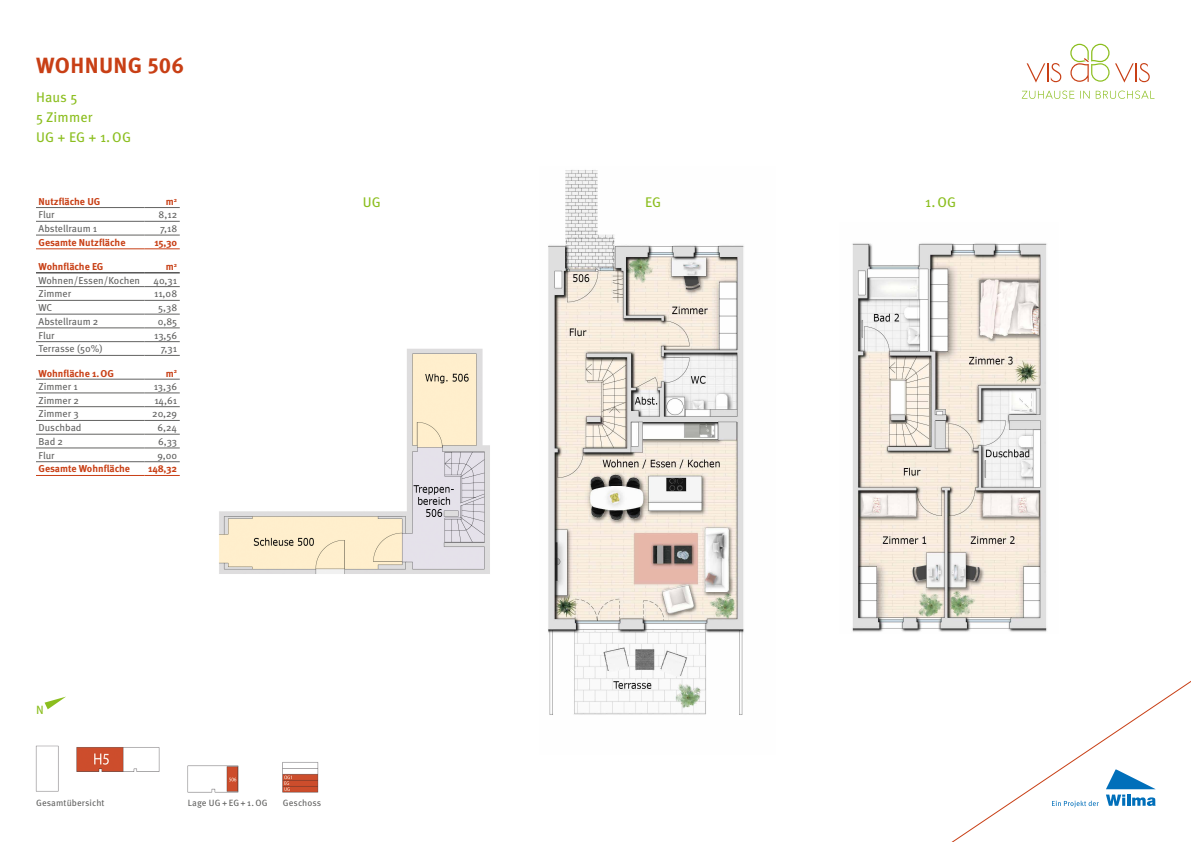
<style>
.page{position:relative;width:1191px;height:842px;background:#fff}
.page>*{position:absolute;margin:0;border:0;box-sizing:border-box;transform-origin:0 0}
.t1{font:700 22px "Meta Pro";letter-spacing:.015em;color:#c83f15}
.t2{font:14px/20px "Meta Pro";letter-spacing:.01em;color:#8bbe1e}
.t3{font:12px "Meta Pro";color:#8bbe1e}
.t4{font:10px "Meta Pro";color:#626261}
.t5{font:700 10px "Meta Pro";color:#c83f15}
.t6{font:9.1px "Meta Pro";letter-spacing:.015em;color:#626261}
</style>
<div class="page">
<svg style="left:951px;top:681px;width:240px;height:161px"></svg>
<svg style="left:1105px;top:769px;width:50px;height:37px"></svg>
<svg style="left:1052px;top:801px;width:46px;height:6px"></svg>
<svg style="left:1080px;top:91px;width:9px;height:8px"></svg>
<svg style="left:1095px;top:91px;width:59px;height:8px"></svg>
<svg style="left:1021px;top:91px;width:53px;height:8px"></svg>
<svg style="left:1070px;top:44px;width:39px;height:38px"></svg>
<svg style="left:1026px;top:63px;width:35px;height:20px"></svg>
<svg style="left:1115px;top:63px;width:34px;height:20px"></svg>
<img style="left:219px;top:348px;width:271px;height:226px">
<hr style="left:36px;top:448px;width:109px;height:1px;background:#626261">
<hr style="left:145px;top:448px;width:35px;height:1px;background:#626261">
<hr style="left:36px;top:379px;width:109px;height:1px;background:#626261">
<hr style="left:145px;top:379px;width:35px;height:1px;background:#626261">
<hr style="left:36px;top:393px;width:109px;height:1px;background:#626261">
<hr style="left:145px;top:393px;width:35px;height:1px;background:#626261">
<hr style="left:36px;top:406px;width:109px;height:1px;background:#626261">
<hr style="left:145px;top:406px;width:35px;height:1px;background:#626261">
<hr style="left:36px;top:420px;width:109px;height:1px;background:#626261">
<hr style="left:145px;top:420px;width:35px;height:1px;background:#626261">
<hr style="left:36px;top:434px;width:109px;height:1px;background:#626261">
<hr style="left:145px;top:434px;width:35px;height:1px;background:#626261">
<hr style="left:36px;top:461px;width:109px;height:1px;background:#626261">
<hr style="left:145px;top:461px;width:35px;height:1px;background:#626261">
<hr style="left:36px;top:475px;width:109px;height:1px;background:#c83f15">
<hr style="left:145px;top:475px;width:35px;height:1px;background:#c83f15">
<hr style="left:36px;top:328px;width:109px;height:1px;background:#626261">
<hr style="left:145px;top:328px;width:35px;height:1px;background:#626261">
<hr style="left:36px;top:341px;width:109px;height:1px;background:#626261">
<hr style="left:145px;top:341px;width:35px;height:1px;background:#626261">
<hr style="left:36px;top:286px;width:109px;height:1px;background:#626261">
<hr style="left:145px;top:286px;width:35px;height:1px;background:#626261">
<hr style="left:36px;top:300px;width:109px;height:1px;background:#626261">
<hr style="left:145px;top:300px;width:35px;height:1px;background:#626261">
<hr style="left:36px;top:314px;width:109px;height:1px;background:#626261">
<hr style="left:145px;top:314px;width:35px;height:1px;background:#626261">
<hr style="left:36px;top:273px;width:109px;height:1px;background:#000">
<hr style="left:145px;top:273px;width:35px;height:1px;background:#000">
<hr style="left:36px;top:355px;width:109px;height:1px;background:#626261">
<hr style="left:145px;top:355px;width:35px;height:1px;background:#626261">
<hr style="left:36px;top:207px;width:109px;height:1px;background:#626261">
<hr style="left:145px;top:207px;width:35px;height:1px;background:#626261">
<hr style="left:36px;top:221px;width:109px;height:1px;background:#626261">
<hr style="left:145px;top:221px;width:35px;height:1px;background:#626261">
<hr style="left:36px;top:235px;width:109px;height:1px;background:#626261">
<hr style="left:145px;top:235px;width:35px;height:1px;background:#626261">
<hr style="left:36px;top:249px;width:109px;height:1px;background:#c83f15">
<hr style="left:145px;top:249px;width:35px;height:1px;background:#c83f15">
<img style="left:548px;top:170px;width:196px;height:545px">
<img style="left:852px;top:243px;width:195px;height:389px">
<img style="left:282px;top:762px;width:37px;height:30px">
<img style="left:35px;top:745px;width:125px;height:47px">
<img style="left:187px;top:765px;width:52px;height:28px">
<svg style="left:45px;top:697px;width:21px;height:12px"></svg>
<h1 class="t1" style="left:36px;top:51px;width:149px">WOHNUNG 506</h1>
<h2 class="t2" style="left:36px;top:88px;width:97px">Haus 5<br>5 Zimmer<br>UG + EG + 1.OG</h2>
<p class="t5" style="left:39px;top:195px;width:63px">Nutzfläche UG</p>
<p class="t5" style="left:166px;top:195px;width:13px">m<sup>2</sup></p>
<p class="t4" style="left:39px;top:208px;width:18px">Flur</p>
<p class="t4" style="left:158px;top:208px;width:20px">8,12</p>
<p class="t4" style="left:39px;top:222px;width:60px">Abstellraum 1</p>
<p class="t4" style="left:160px;top:222px;width:18px">7,18</p>
<p class="t5" style="left:39px;top:236px;width:88px">Gesamte Nutzfläche</p>
<p class="t5" style="left:154px;top:236px;width:24px">15,30</p>
<p class="t5" style="left:39px;top:260px;width:66px">Wohnfläche EG</p>
<p class="t5" style="left:166px;top:260px;width:13px">m<sup>2</sup></p>
<p class="t4" style="left:39px;top:274px;width:103px">Wohnen/Essen/Kochen</p>
<p class="t4" style="left:153px;top:274px;width:25px">40,31</p>
<p class="t4" style="left:39px;top:287px;width:34px">Zimmer</p>
<p class="t4" style="left:154px;top:287px;width:25px">11,08</p>
<p class="t4" style="left:39px;top:301px;width:15px">WC</p>
<p class="t4" style="left:158px;top:301px;width:21px">5,38</p>
<p class="t4" style="left:39px;top:315px;width:61px">Abstellraum 2</p>
<p class="t4" style="left:158px;top:315px;width:21px">0,85</p>
<p class="t4" style="left:39px;top:329px;width:18px">Flur</p>
<p class="t4" style="left:154px;top:329px;width:24px">13,56</p>
<p class="t4" style="left:39px;top:342px;width:65px">Terrasse (50%)</p>
<p class="t4" style="left:161px;top:342px;width:18px">7,31</p>
<p class="t5" style="left:39px;top:367px;width:77px">Wohnfläche 1.OG</p>
<p class="t5" style="left:166px;top:367px;width:13px">m<sup>2</sup></p>
<p class="t4" style="left:39px;top:380px;width:41px">Zimmer 1</p>
<p class="t4" style="left:154px;top:380px;width:25px">13,36</p>
<p class="t4" style="left:39px;top:394px;width:42px">Zimmer 2</p>
<p class="t4" style="left:154px;top:394px;width:24px">14,61</p>
<p class="t4" style="left:39px;top:407px;width:42px">Zimmer 3</p>
<p class="t4" style="left:152px;top:407px;width:27px">20,29</p>
<p class="t4" style="left:39px;top:421px;width:44px">Duschbad</p>
<p class="t4" style="left:157px;top:421px;width:21px">6,24</p>
<p class="t4" style="left:39px;top:435px;width:26px">Bad 2</p>
<p class="t4" style="left:158px;top:435px;width:21px">6,33</p>
<p class="t4" style="left:39px;top:449px;width:18px">Flur</p>
<p class="t4" style="left:157px;top:449px;width:21px">9,00</p>
<p class="t5" style="left:39px;top:463px;width:93px">Gesamte Wohnfläche</p>
<p class="t5" style="left:148px;top:463px;width:30px">148,32</p>
<h2 class="t2" style="left:363px;top:193px;width:20px">UG</h2>
<h2 class="t2" style="left:645px;top:193px;width:18px">EG</h2>
<h2 class="t2" style="left:925px;top:193px;width:33px">1.OG</h2>
<p class="t3" style="left:36px;top:702px;width:9px">N</p>
<p class="t6" style="left:36px;top:797px;width:70px">Gesamtübersicht</p>
<p class="t6" style="left:188px;top:797px;width:81px">Lage UG+ EG+ 1.OG</p>
<p class="t6" style="left:283px;top:797px;width:40px">Geschoss</p>
</div>
